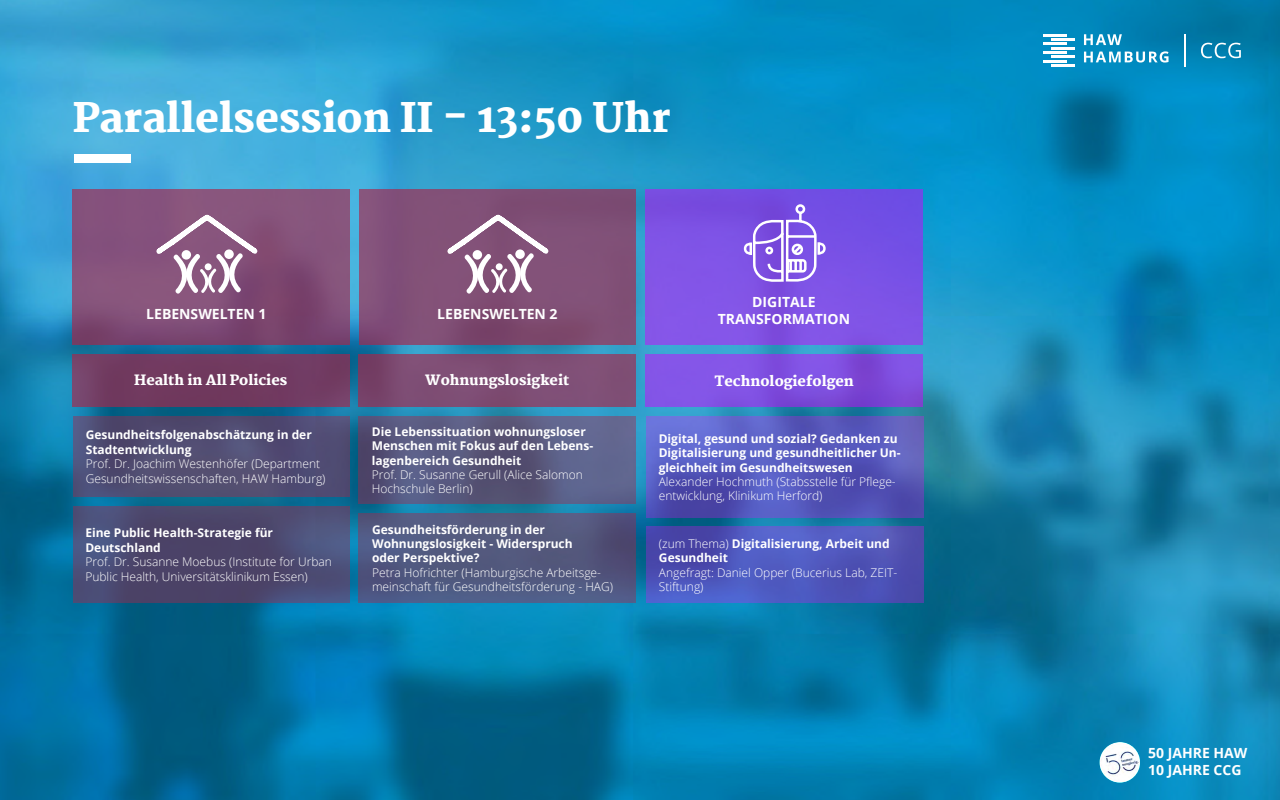
<style>
.page{position:relative;width:1280px;height:800px;background:#fff}
.page>*{position:absolute;margin:0;border:0;box-sizing:border-box;transform-origin:0 0}
.t1{font:800 40px "Martel";color:#fff}
.t2{font:700 14px/16.8px "Open Sans";color:#fff}
.t3{font:800 14px "Martel";color:#fff}
.t4{font:300 12px/14.4px "Open Sans";color:#fff}
.t5{font:700 12px/14.4px "Open Sans";color:#fff}
.s1{font-weight:300}
</style>
<div class="page">
<img style="left:0;top:0;width:1280px;height:800px">
<div style="left:359px;top:354px;width:277px;height:52px;background:linear-gradient(to right,#7a476e,#815278)"></div>
<div style="left:72px;top:354px;width:277px;height:52px;background:#713a60"></div>
<hr style="left:1043px;top:34px;width:24px;height:2px;background:#fff">
<hr style="left:1043px;top:43px;width:24px;height:2px;background:#fff">
<hr style="left:1043px;top:52px;width:24px;height:2px;background:#fff">
<hr style="left:1043px;top:60px;width:24px;height:2px;background:#fff">
<hr style="left:1052px;top:65px;width:23px;height:2px;background:#fff">
<svg style="left:1049px;top:21px;width:120px;height:42px"></svg>
<hr style="left:1184px;top:34px;width:1px;height:33px;background:#fff">
<svg style="left:1201px;top:32px;width:52px;height:26px"></svg>
<img style="left:1100px;top:742px;width:40px;height:41px;border-radius:20px">
<div style="left:73px;top:416px;width:276px;height:81px;background:#504d72"></div>
<svg style="left:359px;top:416px;width:277px;height:88px;background:#595a80"></svg>
<svg style="left:646px;top:416px;width:277px;height:102px;background:#5759bc"></svg>
<svg style="left:73px;top:506px;width:276px;height:96px;background:#4b4970"></svg>
<svg style="left:359px;top:513px;width:277px;height:89px;background:#51587f"></svg>
<svg style="left:646px;top:527px;width:278px;height:76px;background:#4e55ba"></svg>
<div style="left:74px;top:154px;width:57px;height:9px;background:#fff"></div>
<svg style="left:646px;top:354px;width:277px;height:53px;background:#7f4fe0"></svg>
<div style="left:72px;top:189px;width:277px;height:155px;background:linear-gradient(to bottom,#895780,#7b4770)"></div>
<svg style="left:155px;top:214px;width:104px;height:81px"></svg>
<div style="left:645px;top:189px;width:278px;height:155px;background:linear-gradient(to right,#8253e4,#7650e5)"></div>
<div style="left:359px;top:189px;width:277px;height:155px;background:linear-gradient(to right,#814f77,#7e4d72)"></div>
<svg style="left:743px;top:203px;width:84px;height:80px"></svg>
<svg style="left:446px;top:213px;width:104px;height:82px"></svg>
<h1 class="t1" style="left:73px;top:95px;width:600px">Parallelsession II - 13:50 Uhr</h1>
<p class="t2" style="left:146px;top:305px;width:122px">LEBENSWELTEN 1</p>
<p class="t2" style="left:437px;top:305px;width:122px">LEBENSWELTEN 2</p>
<p class="t2" style="left:752px;top:293px;width:65px">DIGITALE</p>
<p class="t2" style="left:718px;top:310px;width:134px">TRANSFORMATION</p>
<p class="t3" style="left:134px;top:372px;width:155px">Health in All Policies</p>
<p class="t3" style="left:425px;top:372px;width:146px">Wohnungslosigkeit</p>
<p class="t3" style="left:715px;top:373px;width:141px">Technologiefolgen</p>
<p class="t5" style="left:86px;top:428px;width:228px">Gesundheitsfolgenabschätzung in der<br>Stadtentwicklung</p>
<p class="t4" style="left:86px;top:456px;width:241px">Prof. Dr. Joachim Westenhöfer (Department<br>Gesundheitswissenschaften, HAW Hamburg)</p>
<p class="t5" style="left:85px;top:526px;width:189px">Eine Public Health-Strategie für<br>Deutschland</p>
<p class="t4" style="left:85px;top:554px;width:248px">Prof. Dr. Susanne Moebus (Institute for Urban<br>Public Health, Universitätsklinikum Essen)</p>
<p class="t5" style="left:372px;top:424px;width:223px">Die Lebenssituation wohnungsloser<br>Menschen mit Fokus auf den Lebens&shy;lagenbereich Gesundheit</p>
<p class="t4" style="left:372px;top:467px;width:213px">Prof. Dr. Susanne Gerull (Alice Salomon<br>Hochschule Berlin)</p>
<p class="t5" style="left:372px;top:522px;width:202px">Gesundheitsförderung in der<br>Wohnungslosigkeit - Widerspruch oder Perspektive?</p>
<p class="t4" style="left:372px;top:565px;width:243px">Petra Hofrichter (Hamburgische Arbeitsge&shy;meinschaft für Gesundheitsförderung - HAG)</p>
<p class="t5" style="left:659px;top:431px;width:243px">Digital, gesund und sozial? Gedanken zu<br>Digitalisierung und gesundheitlicher Un&shy;gleichheit im Gesundheitswesen</p>
<p class="t4" style="left:659px;top:474px;width:239px">Alexander Hochmuth (Stabsstelle für Pflege&shy;entwicklung, Klinikum Herford)</p>
<p class="t5" style="left:659px;top:536px;width:232px"><span class="s1">(zum Thema)</span> Digitalisierung, Arbeit und<br>Gesundheit</p>
<p class="t4" style="left:659px;top:565px;width:240px">Angefragt: Daniel Opper (Bucerius Lab, ZEIT-<br>Stiftung)</p>
<p class="t2" style="left:1148px;top:744px;width:101px">50 JAHRE HAW<br>10 JAHRE CCG</p>
</div>
